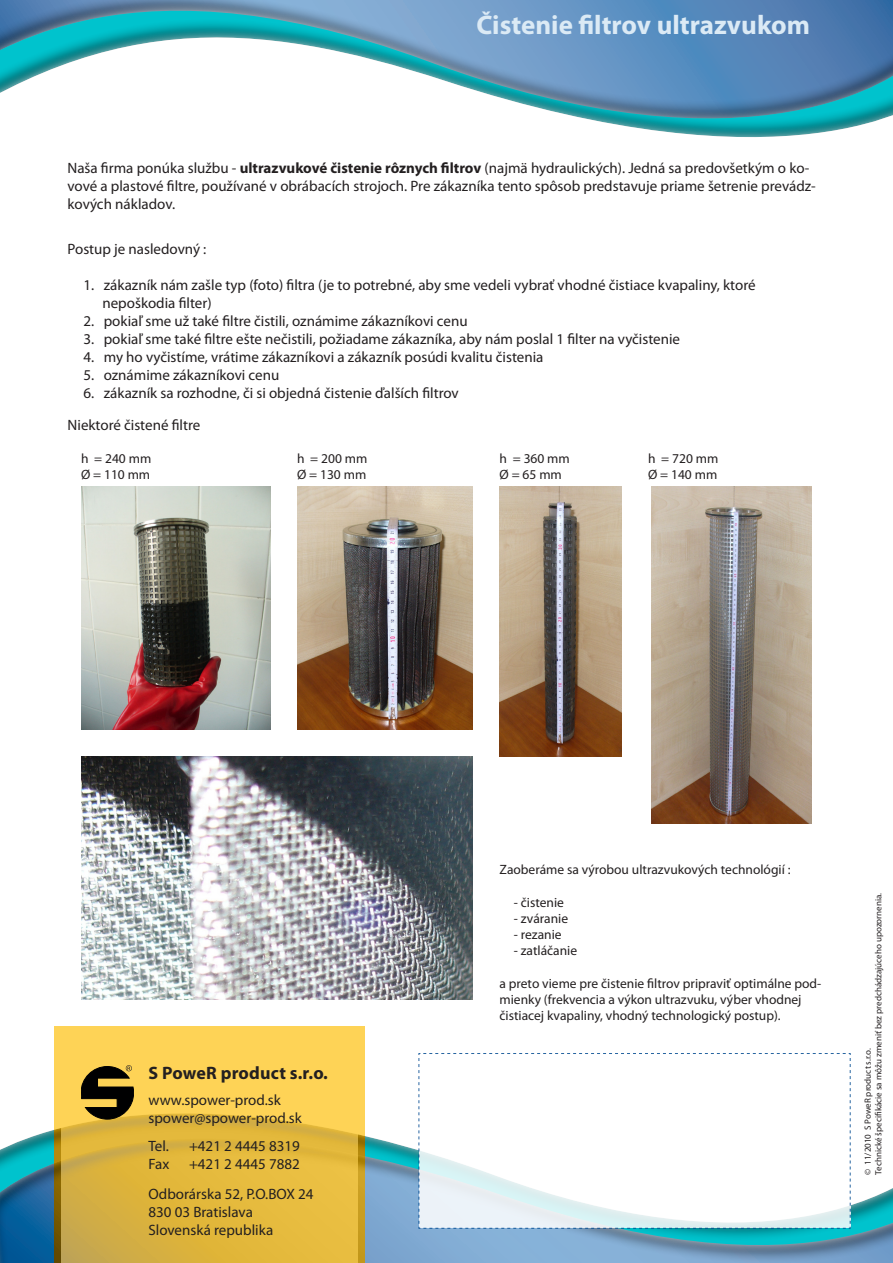
<style>
.page{position:relative;width:893px;height:1263px;background:#fff}
.page>*{position:absolute;margin:0;border:0;box-sizing:border-box;transform-origin:0 0}
.t1{font:700 27px "Myriad Pro";color:#dbeaf5}
.t2{font:700 18px "Myriad Pro";letter-spacing:.01em;color:#231f20}
.t3{font:15px/18px "Myriad Pro";color:#231f20}
.t4{font:13.5px/16.2px "Myriad Pro";color:#231f20}
.t5{font:9px "Myriad Pro";color:#231f20}
.s1{font-weight:700}
</style>
<div class="page">
<div style="left:0;top:1136px;width:893px;height:127px;background:#fff;opacity:.75"></div>
<div style="left:0;top:0;width:893px;height:121px;background:#fff;opacity:.75"></div>
<svg style="left:418px;top:1053px;width:433px;height:176px"></svg>
<svg style="left:54px;top:1026px;width:310px;height:237px;fill:#fed356"></svg>
<svg style="left:61px;top:1034px;width:297px;height:229px"></svg>
<svg style="left:81px;top:1065px;width:53px;height:54px"></svg>
<img style="left:81px;top:486px;width:189px;height:243px">
<img style="left:297px;top:486px;width:176px;height:243px">
<img style="left:651px;top:486px;width:160px;height:338px">
<img style="left:499px;top:486px;width:122px;height:270px">
<img style="left:81px;top:756px;width:391px;height:243px">
<p class="t1" style="left:476px;top:7px;width:335px">Čistenie filtrov ultrazvukom</p>
<p class="t3" style="left:68px;top:159px;width:750px">Naša firma ponúka službu - <span class="s1">ultrazvukové čistenie rôznych filtrov</span> (najmä hydraulických). Jedná sa predovšetkým o ko&shy;vové a plastové filtre, používané v obrábacích strojoch. Pre zákazníka tento spôsob predstavuje priame šetrenie prevádz&shy;kových nákladov.</p>
<p class="t3" style="left:68px;top:240px;width:140px">Postup je nasledovný :</p>
<p class="t3" style="left:83px;top:276px;width:674px">1. zákazník nám zašle typ (foto) filtra (je to potrebné, aby sme vedeli vybrať vhodné čistiace kvapaliny, ktoré</p>
<p class="t3" style="left:102px;top:294px;width:111px">nepoškodia filter)</p>
<p class="t3" style="left:83px;top:312px;width:386px">2. pokiaľ sme už také filtre čistili, oznámime zákazníkovi cenu</p>
<p class="t3" style="left:83px;top:330px;width:598px">3. pokiaľ sme také filtre ešte nečistili, požiadame zákazníka, aby nám poslal 1 filter na vyčistenie</p>
<p class="t3" style="left:83px;top:348px;width:462px">4. my ho vyčistíme, vrátime zákazníkovi a zákazník posúdi kvalitu čistenia</p>
<p class="t3" style="left:83px;top:366px;width:197px">5. oznámime zákazníkovi cenu</p>
<p class="t3" style="left:83px;top:384px;width:377px">6. zákazník sa rozhodne, či si objedná čistenie ďalších filtrov</p>
<p class="t3" style="left:68px;top:415px;width:134px">Niektoré čistené filtre</p>
<p class="t4" style="left:81px;top:450px;width:72px">h = 240 mm</p>
<p class="t4" style="left:81px;top:466px;width:71px">Ø = 110 mm</p>
<p class="t4" style="left:297px;top:450px;width:72px">h = 200 mm</p>
<p class="t4" style="left:297px;top:466px;width:71px">Ø = 130 mm</p>
<p class="t4" style="left:500px;top:450px;width:72px">h = 360 mm</p>
<p class="t4" style="left:500px;top:466px;width:64px">Ø = 65 mm</p>
<p class="t4" style="left:648px;top:450px;width:72px">h = 720 mm</p>
<p class="t4" style="left:648px;top:466px;width:71px">Ø = 140 mm</p>
<p class="t2" style="left:148px;top:1061px;width:181px">S PoweR product s.r.o.</p>
<p class="t3" style="left:148px;top:1090px;width:134px">www.spower-prod.sk</p>
<p class="t3" style="left:148px;top:1108px;width:155px">spower@spower-prod.sk</p>
<p class="t3" style="left:148px;top:1137px;width:22px">Tel.</p>
<p class="t3" style="left:148px;top:1155px;width:22px">Fax</p>
<p class="t3" style="left:189px;top:1137px;width:112px">+421 2 4445 8319</p>
<p class="t3" style="left:189px;top:1155px;width:112px">+421 2 4445 7882</p>
<p class="t3" style="left:148px;top:1185px;width:167px">Odborárska 52, P.O.BOX 24</p>
<p class="t3" style="left:148px;top:1203px;width:106px">830 03 Bratislava</p>
<p class="t3" style="left:148px;top:1221px;width:126px">Slovenská republika</p>
<p class="t4" style="left:500px;top:861px;width:292px">Zaoberáme sa výrobou ultrazvukových technológií :</p>
<p class="t4" style="left:514px;top:894px;width:52px">- čistenie</p>
<p class="t4" style="left:514px;top:910px;width:56px">- zváranie</p>
<p class="t4" style="left:514px;top:926px;width:49px">- rezanie</p>
<p class="t4" style="left:514px;top:942px;width:65px">- zatláčanie</p>
<p class="t4" style="left:500px;top:975px;width:323px">a preto vieme pre čistenie filtrov pripraviť optimálne pod&shy;mienky (frekvencia a výkon ultrazvuku, výber vhodnej čistiacej kvapaliny, vhodný technologický postup).</p>
<p class="t5" style="left:873px;top:1175px;width:283px;rotate:-90deg">Technické špecifikácie sa môžu zmeniť bez predchádzajúceho upozornenia.</p>
<p class="t5" style="left:862px;top:1175px;width:128px;rotate:-90deg">© 11/2010 S PoweR product s.r.o.</p>
</div>
